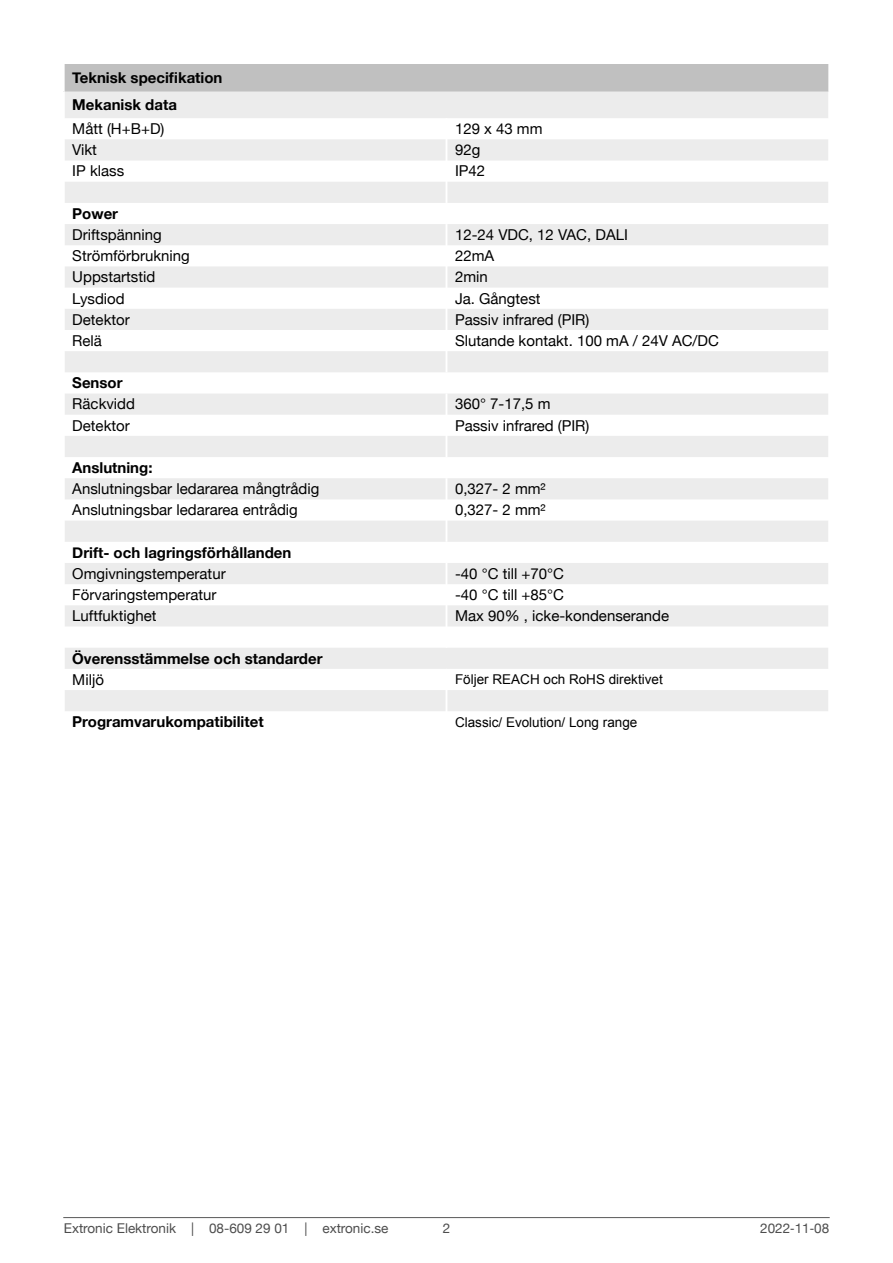
<style>
.page{position:relative;width:893px;height:1263px;background:#fff}
.page>*{position:absolute;margin:0;border:0;box-sizing:border-box;transform-origin:0 0}
.t1{font:15px "Helvetica Neue";color:#000}
.t2{font:700 15px/27.2px "Helvetica Neue";color:#000}
.t3{font:13.5px "Arial";color:#000}
.t4{font:13.5px "Helvetica Neue";color:#4d4d4d}
</style>
<div class="page">
<hr style="left:64px;top:1217px;width:765px;height:1px;background:#595959">
<div style="left:64px;top:64px;width:765px;height:27px;background:#c0c0c0"></div>
<svg style="left:65px;top:91px;width:763px;height:620px;fill:#ededed"></svg>
<hr style="left:63px;top:64px;width:2px;height:27px;background:#fff">
<hr style="left:828px;top:64px;width:2px;height:27px;background:#fff">
<hr style="left:446px;top:118px;width:1px;height:85px;background:#fff">
<hr style="left:446px;top:224px;width:1px;height:148px;background:#fff">
<hr style="left:446px;top:393px;width:1px;height:64px;background:#fff">
<hr style="left:446px;top:478px;width:1px;height:64px;background:#fff">
<hr style="left:446px;top:563px;width:1px;height:85px;background:#fff">
<hr style="left:446px;top:669px;width:1px;height:63px;background:#fff">
<p class="t2" style="left:72px;top:64px;width:152px">Teknisk specifikation<br>Mekanisk data</p>
<p class="t1" style="left:72px;top:120px;width:94px">Mått (H+B+D)</p>
<p class="t1" style="left:455px;top:120px;width:89px">129 x 43 mm</p>
<p class="t1" style="left:72px;top:141px;width:26px">Vikt</p>
<p class="t1" style="left:455px;top:141px;width:27px">92g</p>
<p class="t1" style="left:72px;top:162px;width:53px">IP klass</p>
<p class="t1" style="left:455px;top:162px;width:32px">IP42</p>
<p class="t2" style="left:72px;top:200px;width:47px">Power</p>
<p class="t1" style="left:72px;top:226px;width:91px">Driftspänning</p>
<p class="t1" style="left:455px;top:226px;width:174px">12-24 VDC, 12 VAC, DALI</p>
<p class="t1" style="left:72px;top:247px;width:119px">Strömförbrukning</p>
<p class="t1" style="left:455px;top:247px;width:41px">22mA</p>
<p class="t1" style="left:72px;top:268px;width:85px">Uppstartstid</p>
<p class="t1" style="left:455px;top:268px;width:34px">2min</p>
<p class="t1" style="left:72px;top:289px;width:54px">Lysdiod</p>
<p class="t1" style="left:455px;top:289px;width:87px">Ja. Gångtest</p>
<p class="t1" style="left:72px;top:310px;width:59px">Detektor</p>
<p class="t1" style="left:455px;top:310px;width:136px">Passiv infrared (PIR)</p>
<p class="t1" style="left:72px;top:332px;width:31px">Relä</p>
<p class="t1" style="left:455px;top:332px;width:265px">Slutande kontakt. 100 mA / 24V AC/DC</p>
<p class="t2" style="left:72px;top:369px;width:52px">Sensor</p>
<p class="t1" style="left:72px;top:395px;width:64px">Räckvidd</p>
<p class="t1" style="left:455px;top:395px;width:97px">360° 7-17,5 m</p>
<p class="t1" style="left:72px;top:416px;width:59px">Detektor</p>
<p class="t1" style="left:455px;top:416px;width:136px">Passiv infrared (PIR)</p>
<p class="t2" style="left:72px;top:454px;width:82px">Anslutning:</p>
<p class="t1" style="left:72px;top:480px;width:248px">Anslutningsbar ledararea mångtrådig</p>
<p class="t1" style="left:455px;top:480px;width:92px">0,327- 2 mm²</p>
<p class="t1" style="left:72px;top:501px;width:227px">Anslutningsbar ledararea entrådig</p>
<p class="t1" style="left:455px;top:501px;width:92px">0,327- 2 mm²</p>
<p class="t2" style="left:72px;top:538px;width:221px">Drift- och lagringsförhållanden</p>
<p class="t1" style="left:72px;top:565px;width:155px">Omgivningstemperatur</p>
<p class="t1" style="left:455px;top:565px;width:111px">-40 °C till +70°C</p>
<p class="t1" style="left:72px;top:586px;width:146px">Förvaringstemperatur</p>
<p class="t1" style="left:455px;top:586px;width:111px">-40 °C till +85°C</p>
<p class="t1" style="left:72px;top:607px;width:86px">Luftfuktighet</p>
<p class="t1" style="left:455px;top:607px;width:216px">Max 90% , icke-kondenserande</p>
<p class="t2" style="left:72px;top:644px;width:252px">Överensstämmelse och standarder</p>
<p class="t1" style="left:72px;top:670px;width:33px">Miljö</p>
<p class="t3" style="left:455px;top:674px;width:209px">Följer REACH och RoHS direktivet</p>
<p class="t2" style="left:72px;top:708px;width:193px">Programvarukompatibilitet</p>
<p class="t3" style="left:455px;top:717px;width:184px">Classic/ Evolution/ Long range</p>
<p class="t4" style="left:64px;top:1220px;width:326px">Extronic Elektronik | 08-609 29 01 | extronic.se</p>
<p class="t4" style="left:760px;top:1220px;width:71px">2022‑11‑08</p>
<p class="t4" style="left:443px;top:1220px;width:9px">2</p>
</div>
